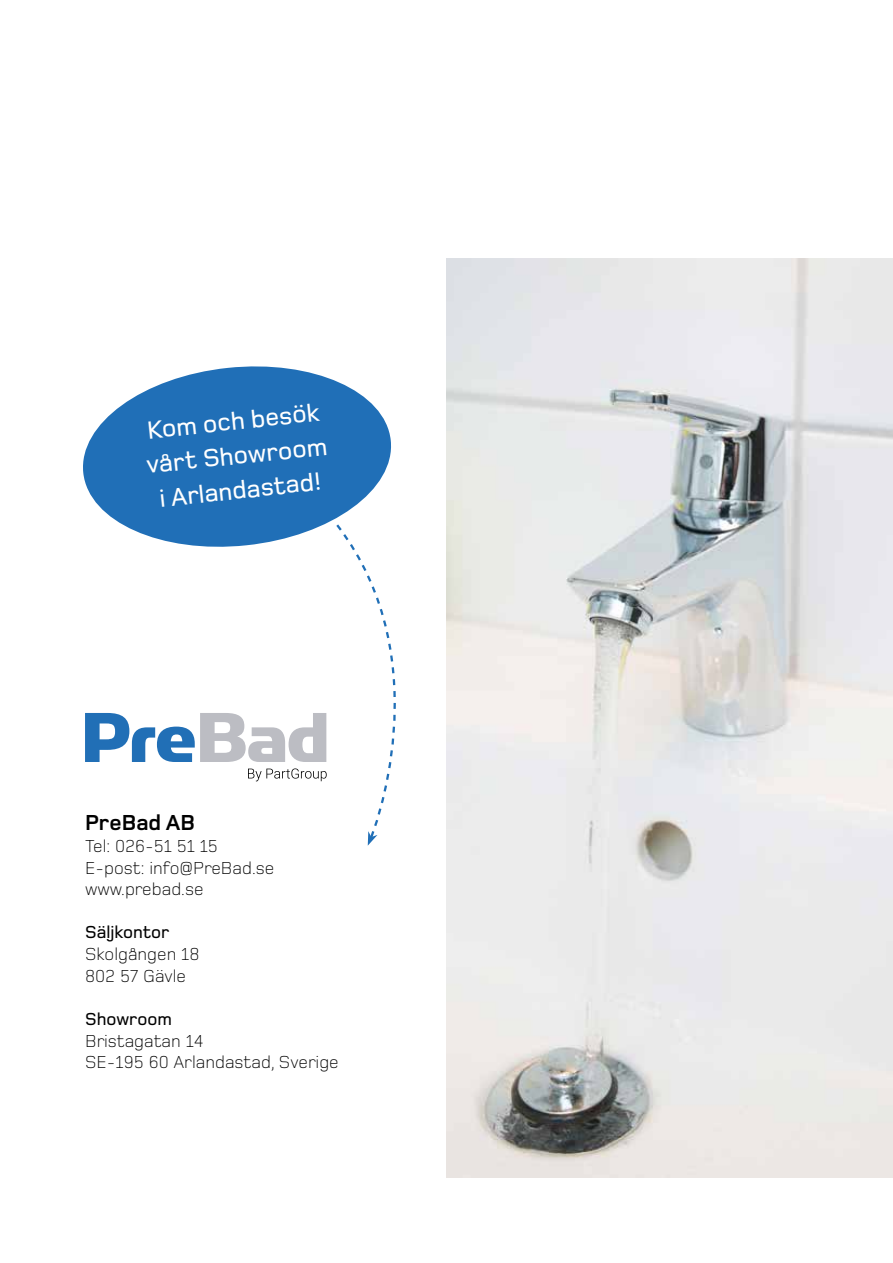
<style>
.page{position:relative;width:893px;height:1263px;background:#fff}
.page>*{position:absolute;margin:0;border:0;box-sizing:border-box;transform-origin:0 0}
.t1{font:500 25.8px/34.5px "Foundry Monoline";color:#fff;text-align:center}
.t2{font:700 22.5px "Foundry Monoline";color:#000}
.t3{font:300 18px/21.6px "Foundry Monoline";color:#000}
.t4{font:500 18px "Foundry Monoline";color:#000}
</style>
<div class="page">
<svg style="left:83px;top:366px;width:308px;height:181px;fill:#206fb7"></svg>
<img style="left:446px;top:258px;width:447px;height:920px">
<svg style="left:85px;top:713px;width:241px;height:49px"></svg>
<svg style="left:248px;top:768px;width:79px;height:13px"></svg>
<svg style="left:334px;top:522px;width:62px;height:324px"></svg>
<h1 class="t1" style="left:141px;top:413px;width:183px;rotate:-6deg">Kom och besök vårt Showroom i Arlandastad!</h1>
<p class="t2" style="left:85px;top:811px;width:112px">PreBad AB</p>
<p class="t3" style="left:85px;top:835px;width:191px">Tel: 026-51 51 15<br>E-post: info@PreBad.se www.prebad.se</p>
<p class="t4" style="left:85px;top:923px;width:86px">Säljkontor</p>
<p class="t3" style="left:85px;top:943px;width:116px">Skolgången 18<br>802 57 Gävle</p>
<p class="t4" style="left:85px;top:1009px;width:88px">Showroom</p>
<p class="t3" style="left:85px;top:1030px;width:255px">Bristagatan 14<br>SE-195 60 Arlandastad, Sverige</p>
</div>
